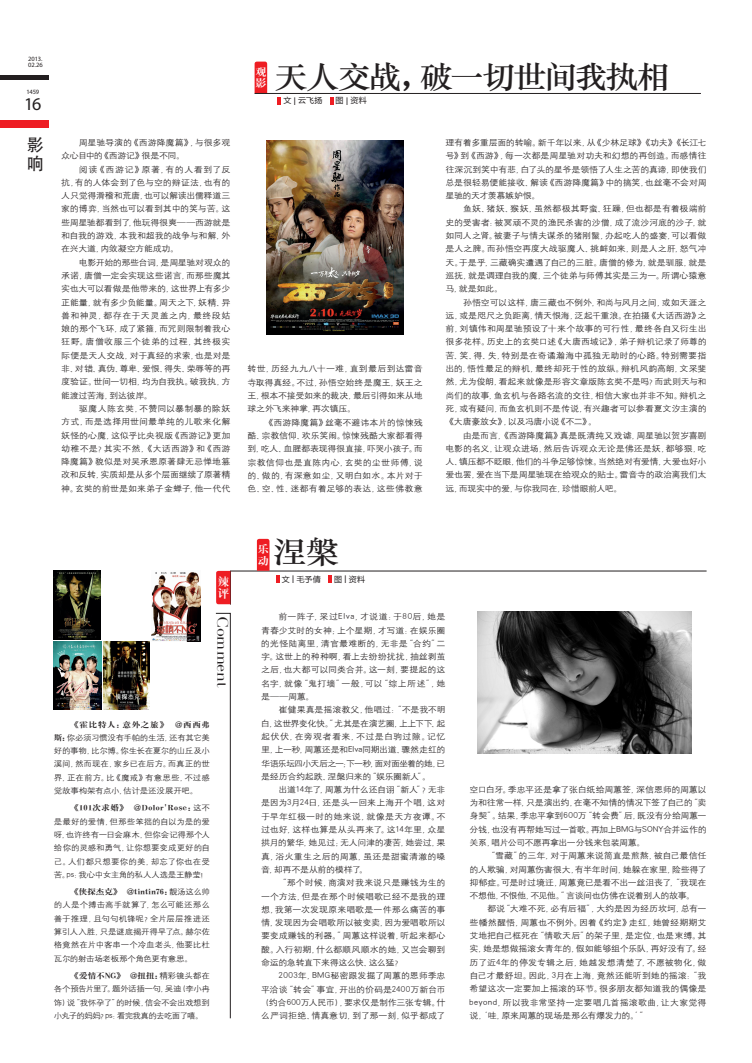
<style>
.page{position:relative;width:752px;height:1063px;background:#fff}
.page>*{position:absolute;margin:0;border:0;box-sizing:border-box;transform-origin:0 0}
._01大标题{font:30.7px "ST Zhongsong";letter-spacing:-.055em;color:#231f20;scale:1.08 1}
.t1{font:18px "Myriad Pro";color:#231f20}
._16图注{font:17px/18.6px "Adobe Heiti Std";color:#231f20}
._13链接大标题{font:14.9px "Didot";letter-spacing:-.01em;color:#231f20;scale:1.08 1}
._13链接大标题-2{font:11.5px/12.4px "H Ya 4 gj";color:#fff}
._14链接小标题{font:10.6px/11.4px "H Ya 4 gj";color:#fff;scale:1.04 1}
._05正文{font:8.4px/13.3px "H Yg 2 gj";letter-spacing:-.025em;color:#231f20;text-align:justify;scale:1.08 1}
._12链接正文{font:7.9px/13.3px "H Yg 2 gj";letter-spacing:-.03em;color:#231f20;text-align:justify;scale:1.08 1}
.t2{font:7.7px "Microsoft Ya Hei";letter-spacing:.025em;color:#231f20;scale:1.04 1}
.t3{font:6.5px "Myriad Pro";letter-spacing:-.025em;color:#231f20}
.s1{font-size:9.6px}
.s2{font-family:"H Ya 4 gj"}
.s3{font-family:"ST Xihei"}
</style>
<div class="page">
<div style="left:0;top:121px;width:48px;height:7px;background:#ee1d23"></div>
<hr style="left:0;top:76px;width:48px;height:4px;background:#231f20">
<svg style="left:254px;top:62px;width:13px;height:31px"></svg>
<svg style="left:277px;top:97px;width:4px;height:7px"></svg>
<svg style="left:330px;top:97px;width:3px;height:7px"></svg>
<hr style="left:254px;top:93px;width:446px;height:1px;background:#231f20">
<img style="left:152px;top:572px;width:49px;height:69px">
<img style="left:54px;top:642px;width:47px;height:68px">
<img style="left:54px;top:571px;width:47px;height:69px">
<img style="left:103px;top:642px;width:46px;height:67px">
<svg style="left:216px;top:539px;width:490px;height:66px"></svg>
<svg style="left:215px;top:613px;width:15px;height:406px"></svg>
<img style="left:266px;top:140px;width:137px;height:194px">
<img style="left:477px;top:612px;width:214px;height:142px">
<p class="t3" style="left:28px;top:55px;width:16px">2013.</p>
<p class="t3" style="left:28px;top:61px;width:16px">02.26</p>
<p class="t3" style="left:27px;top:88px;width:14px">1459</p>
<p class="t1" style="left:24px;top:92px;width:19px">16</p>
<p class="_16图注" style="left:27px;top:136px;width:18px">影响</p>
<p class="_05正文" style="left:61px;top:136px;width:158px;text-indent:18px">周星驰导演的《西游降魔篇》，与很多观众心目中的《西游记》很是不同。</p>
<p class="_05正文" style="left:61px;top:162px;width:158px;text-indent:18px">阅读《西游记》原著，有的人看到了反抗，有的人体会到了色与空的辩证法，也有的人只觉得滑稽和荒唐，也可以解读出儒释道三家的博弈，当然也可以看到其中的笑与苦。这些周星驰都看到了，他玩得很爽——西游就是和自我的游戏，本我和超我的战争与和解，外在兴大道，内敛凝空方能成功。</p>
<p class="_05正文" style="left:61px;top:255px;width:158px;text-indent:18px">电影开始的那些台词，是周星驰对观众的承诺，唐僧一定会实现这些诺言，而那些魔其实也大可以看做是他带来的，这世界上有多少正能量，就有多少负能量。周天之下，妖精、异兽和神灵，都存在于天灵盖之内，最终段姑娘的那个飞环，成了紧箍，而咒则限制着我心狂野。唐僧收服三个徒弟的过程，其终极实际便是天人交战，对于真经的求索，也是对是非、对错、真伪、尊卑、爱恨、得失、荣辱等的再度验证。世间一切相，均为自我执。破我执，方能渡过苦海，到达彼岸。</p>
<p class="_05正文" style="left:61px;top:402px;width:158px;text-indent:18px">驱魔人陈玄奘，不赞同以暴制暴的除妖方式，而是选择用世间最单纯的儿歌来化解妖怪的心魔，这似乎比央视版《西游记》更加幼稚不是？其实不然，《大话西游》和《西游降魔篇》貌似是对吴承恩原著肆无忌惮地篡改和反转，实质却是从多个层面继续了原著精神。玄奘的前世是如来弟子金蝉子，他一代代</p>
<p class="_14链接小标题" style="left:255px;top:66px;width:12px">观影</p>
<p class="_01大标题" style="left:275px;top:55px;width:367px">天人交战，破一切世间我执相</p>
<p class="t2" style="left:283px;top:95px;width:39px">文 <span class="s1">l</span> 云飞扬</p>
<p class="t2" style="left:335px;top:95px;width:32px">图<span class="s1">l</span>资料</p>
<p class="_05正文" style="left:247px;top:362px;width:164px">转世，历经九九八十一难，直到最后到达雷音寺取得真经。不过，孙悟空始终是魔王，妖王之王，根本不接受如来的裁决，最后引得如来从地球之外飞来神掌，再次镇压。</p>
<p class="_05正文" style="left:247px;top:415px;width:164px;text-indent:17px">《西游降魔篇》丝毫不避讳本片的惊悚残酷、宗教信仰、欢乐笑闹。惊悚残酷大家都看得到，吃人、血腥都表现得很直接，吓哭小孩子。而宗教信仰也是直陈内心，玄奘的尘世师傅，说的、做的，有深意如尘，又明白如水。本片对于色、空、性、迷都有着足够的表达，这些佛教意</p>
<p class="_05正文" style="left:445px;top:136px;width:243px">理有着多重层面的转喻。新千年以来，从《少林足球》《功夫》《长江七号》到《西游》，每一次都是周星驰对功夫和幻想的再创造。而感情往往深沉到笑中有悲，白了头的星爷是领悟了人生之苦的真谛，即使我们总是很轻易便能接收、解读《西游降魔篇》中的搞笑，也丝毫不会对周星驰的天才羡慕嫉妒恨。</p>
<p class="_05正文" style="left:445px;top:202px;width:243px;text-indent:18px">鱼妖、猪妖、猴妖，虽然都极其野蛮、狂躁，但也都是有着极端前史的受害者：被冥顽不灵的渔民杀害的沙僧，成了流沙河底的沙子，就如同人之肾。被妻子与情夫谋杀的猪刚鬣，办起吃人的盛宴，可以看做是人之脾。而孙悟空再度大战驱魔人、挑衅如来，则是人之肝，怒气冲天。于是乎，三藏确实遭遇了自己的三脏。唐僧的修为，就是驯服，就是巡抚，就是调理自我的魔，三个徒弟与师傅其实是三为一。所谓心猿意马，就是如此。</p>
<p class="_05正文" style="left:445px;top:295px;width:243px;text-indent:18px">孙悟空可以这样，唐三藏也不例外，和尚与风月之间，或如天涯之远，或是咫尺之负距离，情天恨海，泛起千重浪。在拍摄《大话西游》之前，刘镇伟和周星驰预设了十来个故事的可行性，最终各自又衍生出很多花样。历史上的玄奘口述《大唐西域记》，弟子辩机记录了师尊的苦、笑、得、失，特别是在奇谲瀚海中孤独无助时的心路。特别需要指出的，悟性最足的辩机，最终却死于性的放纵。辩机风韵高朗，文采斐然，尤为俊朗，看起来就像是形容文章版陈玄奘不是吗？而武则天与和尚们的故事，鱼玄机与各路名流的交往，相信大家也并非不知。辩机之死，或有疑问，而鱼玄机则不是传说，有兴趣者可以参看夏文汐主演的《大唐豪放女》，以及冯唐小说《不二》。</p>
<p class="_05正文" style="left:445px;top:428px;width:243px;text-indent:18px">由是而言，《西游降魔篇》真是既清纯又戏谑，周星驰以贺岁喜剧电影的名义，让观众进场，然后告诉观众无论是佛还是妖，都够狠，吃人、镇压都不眨眼，他们的斗争足够惊悚。当然绝对有爱情，大爱也好小爱也罢，爱在当下是周星驰现在给观众的贴士。雷音寺的政治离我们太远，而现实中的爱，与你我同在，珍惜眼前人吧。</p>
<p class="_13链接大标题-2" style="left:218px;top:575px;width:13px">辣评</p>
<p class="_13链接大标题" style="left:231px;top:616px;width:67px;rotate:90deg">Comment</p>
<p class="_12链接正文" style="left:54px;top:718px;width:146px;text-indent:17px"><span class="s2">《霍比特人：意外之旅》 @西西弗斯：</span>你必须习惯没有手帕的生活，还有其它美好的事物，比尔博。你生长在夏尔的山丘及小溪间，然而现在，家乡已在后方。而真正的世界，正在前方。比《魔戒》有意思些，不过感觉故事构架有点小，估计是还没展开吧。</p>
<p class="_12链接正文" style="left:54px;top:801px;width:146px;text-indent:17px"><span class="s2">《101次求婚》 @Dolor'Rose：</span>这不是最好的爱情，但那些笨拙的自以为是的爱呀，也许终有一日会麻木，但你会记得那个人给你的灵感和勇气，让你想要变成更好的自己。人们都只想要你的美，却忘了你也在受苦。ps：我心中女主角的私人人选是王静莹！</p>
<p class="_12链接正文" style="left:54px;top:885px;width:146px;text-indent:17px"><span class="s2">《侠探杰克》 @tintin76：</span>靓汤这么帅的人是个搏击高手就算了，怎么可能还那么善于推理，且句句机锋呢？全片层层推进还算引人入胜，只是谜底揭开得早了点。赫尔佐格竟然在片中客串一个冷血老头，他要比杜瓦尔的射击场老板那个角色更有意思。</p>
<p class="_12链接正文" style="left:54px;top:969px;width:146px;text-indent:17px"><span class="s2">《爱情不NG》 @扭扭：</span>精彩镜头都在各个预告片里了。题外话插一句，吴迪（李小冉饰）说“我怀孕了”的时候，信会不会出戏想到小丸子的妈妈？ps：看完我真的去吃面了嘻。</p>
<p class="_01大标题" style="left:273px;top:531px;width:62px">涅槃</p>
<p class="t2" style="left:281px;top:574px;width:39px">文 <span class="s1">l</span> 毛予倩</p>
<p class="t2" style="left:334px;top:574px;width:32px">图<span class="s1">l</span>资料</p>
<p class="_14链接小标题" style="left:257px;top:544px;width:12px">乐动</p>
<p class="_05正文" style="left:261px;top:610px;width:172px;text-indent:18px">前一阵子，采过Elva，才说道：于80后，她是青春少艾时的女神；上个星期，才写道：在娱乐圈的光怪陆离里，清官最难断的，无非是“合约”二字。这世上的种种啊，看上去纷纷扰扰，抽丝剥茧之后，也大都可以同类合并。这一刻，要提起的这名字，就像“鬼打墙”一般，可以“综上所述”，她是——周蕙。</p>
<p class="_05正文" style="left:261px;top:703px;width:172px;text-indent:18px">崔健果真是摇滚教父，他唱过：“不是我不明白，这世界变化快。”尤其是在演艺圈，上上下下、起起伏伏，在旁观者看来，不过是白驹过隙。记忆里，上一秒，周蕙还是和Elva同期出道、骤然走红的华语乐坛四小天后之一；下一秒，面对面坐着的她，已是经历合约起跌、涅<span class="s3">槃</span>归来的“娱乐圈新人”。</p>
<p class="_05正文" style="left:261px;top:783px;width:172px;text-indent:18px">出道14年了，周蕙为什么还自诩“新人”？无非是因为3月24日，还是头一回来上海开个唱，这对于早年红极一时的她来说，就像是天方夜谭。不过也好，这样也算是从头再来了。这14年里，众星拱月的繁华，她见过；无人问津的凄苦，她尝过，果真，浴火重生之后的周蕙，虽还是甜蜜清澈的嗓音，却再不是从前的模样了。</p>
<p class="_05正文" style="left:261px;top:876px;width:172px;text-indent:17px">“那个时候，商演对我来说只是赚钱为生的一个方法，但是在那个时候唱歌已经不是我的理想，我第一次发现原来唱歌是一件那么痛苦的事情，发现因为会唱歌所以被变卖，因为爱唱歌所以要变成赚钱的利器。”周蕙这样说着，听起来都心酸。入行初期，什么都顺风顺水的她，又岂会聊到命运的急转直下来得这么快、这么猛？</p>
<p class="_05正文" style="left:260px;top:969px;width:173px;text-indent:18px">2003年，BMG秘密跟发掘了周蕙的恩师季忠平洽谈“转会”事宜，开出的价码是2400万新台币（约合600万人民币），要求仅是制作三张专辑。什么严词拒绝、情真意切，到了那一刻，似乎都成了</p>
<p class="_05正文" style="left:469px;top:783px;width:221px">空口白牙。季忠平还是拿了张白纸给周蕙签，深信恩师的周蕙以为和往常一样，只是演出约，在毫不知情的情况下签了自己的“卖身契”。结果，季忠平拿到600万“转会费”后，既没有分给周蕙一分钱，也没有再帮她写过一首歌。再加上BMG与SONY合并运作的关系，唱片公司不愿再拿出一分钱来包装周蕙。</p>
<p class="_05正文" style="left:469px;top:849px;width:221px;text-indent:17px">“雪藏”的三年，对于周蕙来说简直是煎熬，被自己最信任的人欺骗，对周蕙伤害很大，有半年时间，她躲在家里，险些得了抑郁症。可是时过境迁，周蕙竟已是看不出一丝沮丧了，“我现在不想他，不恨他，不见他。”言谈间也仿佛在说着别人的故事。</p>
<p class="_05正文" style="left:469px;top:902px;width:221px;text-indent:18px">都说“大难不死，必有后福”，大约是因为经历坎坷，总有一些幡然醒悟，周蕙也不例外。因着《约定》走红，她曾经期期艾艾地把自己框死在“情歌天后”的架子里，是定位，也是束缚。其实，她是想做摇滚女青年的，假如能够组个乐队，再好没有了。经历了近4年的停发专辑之后，她越发想清楚了，不愿被物化，做自己才最舒坦。因此，3月在上海，竟然还能听到她的摇滚：“我希望这次一定要加上摇滚的环节。很多朋友都知道我的偶像是beyond，所以我非常坚持一定要唱几首摇滚歌曲，让大家觉得说，‘哇，原来周蕙的现场是那么有爆发力的。’”</p>
</div>
